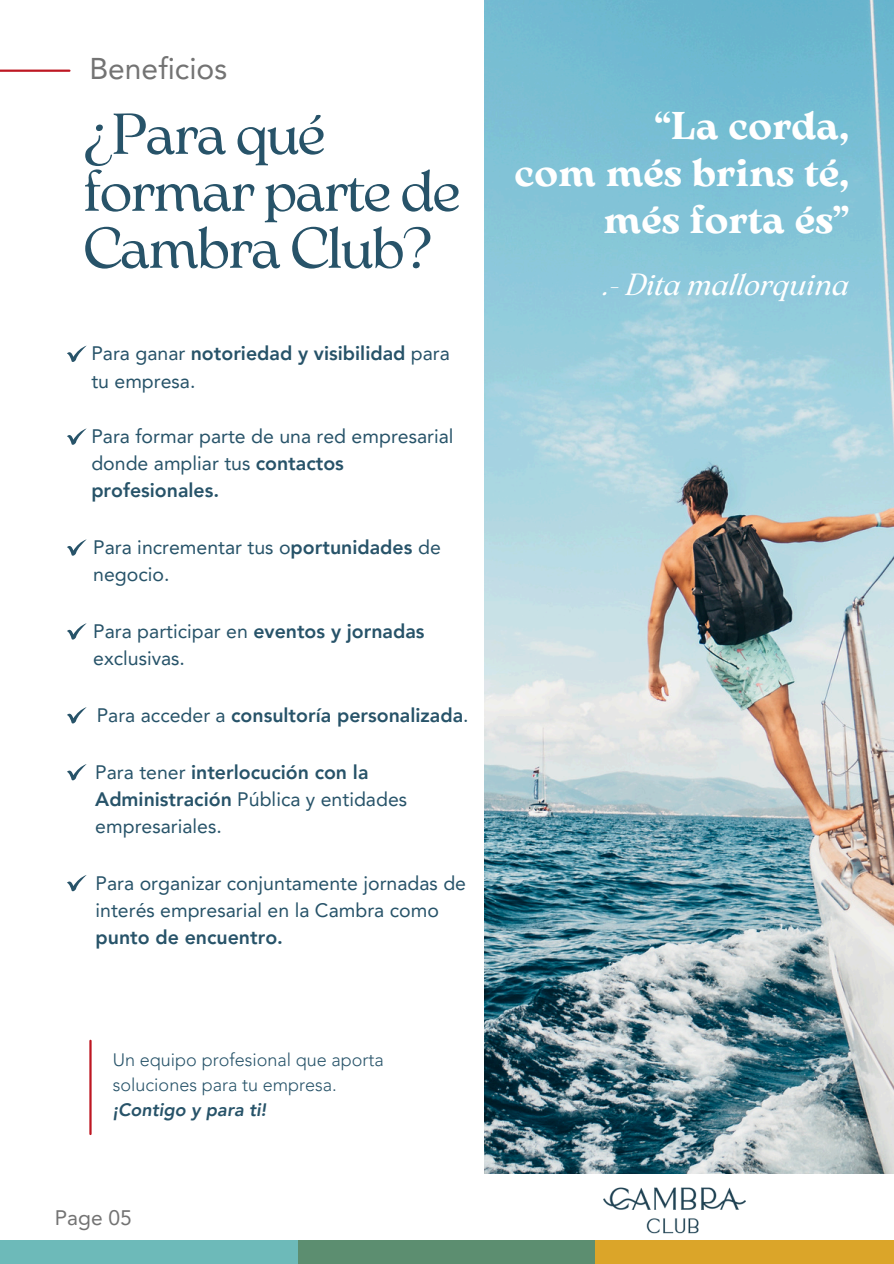
<style>
.page{position:relative;width:894px;height:1264px;background:#fff}
.page>*{position:absolute;margin:0;border:0;box-sizing:border-box;transform-origin:0 0}
.t1{font:57.3px/57px "Arsenica Antiqua";letter-spacing:-.04em;color:#275369}
.t2{font:700 38.7px/47.2px "Arsenica Antiqua";color:#fff;text-align:right}
.t3{font:italic 30.45px "Arsenica Antiqua";color:#fff}
.t4{font:30px "Avenir LT Pro";color:#737373}
.t5{font:21px "Avenir LT Pro";color:#737373}
.t6{font:19.5px/27px "Avenir LT Pro";color:#275369}
.t7{font:800 19.5px "Avenir LT Pro";color:#275369}
.t8{font:300 18px/24.8px "Avenir LT Pro";color:#275369}
.t9{font:italic 800 18px "Avenir LT Pro";color:#275369}
.s1{font-weight:800}
.s2{font-weight:400}
</style>
<div class="page">
<img style="left:484px;top:0;width:409px;height:1173px">
<hr style="left:89px;top:1040px;width:3px;height:93px;background:#be1722">
<hr style="left:0;top:70px;width:69px;height:2px;background:#be1722">
<img style="left:603px;top:1187px;width:142px;height:47px">
<svg style="left:67px;top:345px;width:20px;height:17px"></svg>
<svg style="left:67px;top:428px;width:20px;height:17px"></svg>
<svg style="left:67px;top:539px;width:20px;height:17px"></svg>
<svg style="left:67px;top:623px;width:20px;height:17px"></svg>
<svg style="left:67px;top:707px;width:20px;height:17px"></svg>
<svg style="left:67px;top:764px;width:20px;height:16px"></svg>
<svg style="left:67px;top:875px;width:20px;height:16px"></svg>
<div style="left:0;top:1240px;width:298px;height:23px;background:#6dbab9"></div>
<div style="left:298px;top:1240px;width:296px;height:23px;background:#5c8e70"></div>
<div style="left:594px;top:1240px;width:299px;height:23px;background:#dba529"></div>
<h4 class="t4" style="left:89px;top:56px;width:139px">Beneficios</h4>
<p class="t1" style="left:83px;top:110px;width:379px">¿Para qué formar parte de<br>Cambra Club?</p>
<h3 class="t2" style="left:654px;top:105px;width:196px">“La corda,</h3>
<h1 class="t2" style="left:514px;top:152px;width:336px">com més brins té, més forta és”</h1>
<p class="t6" style="left:91px;top:342px;width:360px">Para ganar <span class="s1">notoriedad y visibilidad</span> para tu empresa.</p>
<h4 class="t6" style="left:91px;top:425px;width:363px">Para formar parte de una red empresarial donde ampliar tus <span class="s1">contactos profesionales.</span></h4>
<p class="t6" style="left:93px;top:535px;width:349px">Para incrementar tus o<span class="s1">portunidades</span> de negocio.</p>
<h4 class="t6" style="left:93px;top:619px;width:333px">Para participar en <span class="s1">eventos y jornadas </span>exclusivas.</h4>
<p class="t7" style="left:97px;top:707px;width:373px"><span class="s2">Para acceder a</span> consultoría personalizada<span class="s2">.</span></p>
<h4 class="t6" style="left:95px;top:760px;width:313px">Para tener <span class="s1">interlocución con la<br>Administración</span> Pública y entidades empresariales.</h4>
<p class="t6" style="left:95px;top:871px;width:372px">Para organizar conjuntamente jornadas de interés empresarial en la Cambra como <span class="s1">punto de encuentro.</span></p>
<p class="t8" style="left:113px;top:1049px;width:272px">Un equipo profesional que aporta soluciones para tu empresa.</p>
<h4 class="t9" style="left:113px;top:1101px;width:154px">¡Contigo y para ti!</h4>
<p class="t5" style="left:55px;top:1209px;width:79px">Page 05</p>
<h4 class="t3" style="left:603px;top:273px;width:247px">.- Dita mallorquina</h4>
</div>
